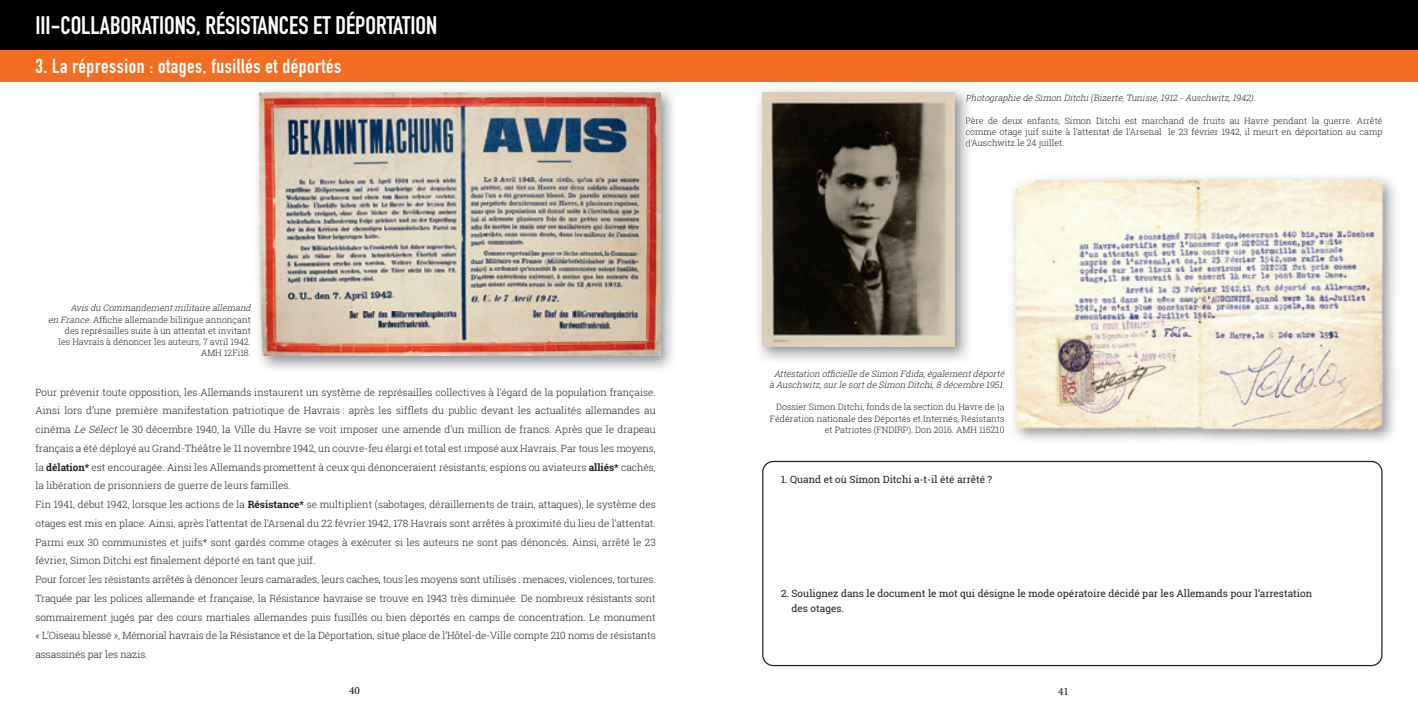
<style>
.page{position:relative;width:1418px;height:709px;background:#fff}
.page>*{position:absolute;margin:0;border:0;box-sizing:border-box;transform-origin:0 0}
.t1{font:700 25px "DIN Condensed";color:#fff}
.t2{font:700 20px "DIN Condensed";letter-spacing:.03em;color:#fff}
.t3{font:500 11.25px "Minion Pro";color:#231f20}
.t4{font:300 10px/18.8px "Roboto Slab";color:#231f20}
.t5{font:10px/15px "Roboto Slab";color:#231f20}
.t6{font:300 8.75px/11.2px "Roboto Slab";color:#231f20;text-align:right}
.t7{font:italic 300 8.75px/11.2px "Roboto Slab";color:#231f20;text-align:center}
.s1{font-style:italic}
.s2{font-weight:700}
</style>
<div class="page">
<div style="left:691px;top:39px;width:726px;height:43px;background:#f36e21"></div>
<div style="left:691px;top:0;width:726px;height:50px;background:#000"></div>
<div style="left:0;top:39px;width:726px;height:43px;background:#f36e21"></div>
<div style="left:0;top:0;width:726px;height:50px;background:#000"></div>
<svg style="left:762px;top:461px;width:620px;height:205px"></svg>
<img style="left:257px;top:89px;width:416px;height:281px">
<img style="left:260px;top:93px;width:400px;height:262px">
<img style="left:759px;top:89px;width:210px;height:271px">
<svg style="left:965px;top:94px;width:6px;height:9px"></svg>
<svg style="left:965px;top:117px;width:6px;height:31px"></svg>
<img style="left:762px;top:92px;width:192px;height:254px">
<img style="left:1037px;top:204px;width:358px;height:238px">
<img style="left:1012px;top:176px;width:383px;height:28px">
<img style="left:1012px;top:204px;width:25px;height:237px">
<svg style="left:997px;top:370px;width:8px;height:18px"></svg>
<svg style="left:997px;top:403px;width:7px;height:30px"></svg>
<h1 class="t1" style="left:35px;top:8px;width:403px">III-COLLABORATIONS, RÉSISTANCES ET DÉPORTATION</h1>
<h2 class="t2" style="left:35px;top:52px;width:307px">3. La répression : otages, fusillés et déportés</h2>
<p class="t6" style="left:48px;top:302px;width:207px"><span class="s1">Avisdu Commandementmilitaire allemand<br>en France.</span>Affiche allemande bilingue annonçant des représailles suite à un attentat et invitant<br>les Havrais à dénoncer les auteurs, 7 avril 1942.<br>AMH 12Fi18.</p>
<p class="t4" style="left:35px;top:382px;width:622px">Pour prévenir toute opposition, les Allemands instaurent un système de représailles collectives à l’égard de la population française.<br>Ainsi lors d’une première manifestation patriotique de Havrais : après les sifflets du public devant les actualités allemandes au cinéma <span class="s1">Le Sélect</span>le 30 décembre 1940, la Ville du Havre se voit imposer une amende d’un million de francs. Après que le drapeau français a été déployé au Grand-Théâtre le 11 novembre 1942, un couvre-feu élargi et total est imposé aux Havrais. Par tous les moyens, la <span class="s2">délation*</span> est encouragée. Ainsi les Allemands promettent à ceux qui dénonceraient résistants, espions ou aviateurs <span class="s2">alliés*</span> cachés, la libération de prisonniers de guerre de leurs familles.<br>Fin 1941, début 1942, lorsque les actions de la <span class="s2">Résistance*</span> se multiplient (sabotages, déraillements de train, attaques), le système des otages est mis en place. Ainsi, après l’attentat de l’Arsenal du 22 février 1942, 178 Havrais sont arrêtés à proximité du lieu de l’attentat.<br>Parmi eux 30 communistes et juifs* sont gardés comme otages à exécuter si les auteurs ne sont pas dénoncés. Ainsi, arrêté le 23 février, Simon Ditchi est finalement déporté en tant que juif.<br>Pour forcer les résistants arrêtés à dénoncer leurs camarades, leurs caches, tous les moyens sont utilisés : menaces, violences, tortures.<br>Traquée par les polices allemande et française, la Résistance havraise se trouve en 1943 très diminuée. De nombreux résistants sont sommairement jugés par des cours martiales allemandes puis fusillés ou bien déportés en camps de concentration. Le monument « L’Oiseau blessé », Mémorial havrais de la Résistance et de la Déportation, situé place de l’Hôtel-de-Ville compte 210 noms de résistants assassinés par les nazis.</p>
<p class="t7" style="left:965px;top:92px;width:294px">Photographie de Simon Ditchi(Bizerte,Tunisie,1912 -Auschwitz,1942).</p>
<p class="t6" style="left:965px;top:115px;width:418px;text-align:justify">Père de deux enfants, Simon Ditchi est marchand de fruits au Havre pendant la guerre. Arrêté comme otage juif suite à l’attentat de l’Arsenal le 23 février 1942, il meurt en déportation au camp d’Auschwitz le 24 juillet.</p>
<p class="t7" style="left:769px;top:367px;width:239px">Attestation officielle de Simon Fdida,égalementdéporté à Auschwitz,surle sortde Simon Ditchi,8 décembre 1951.</p>
<p class="t6" style="left:770px;top:401px;width:236px">Dossier Simon Ditchi, fonds de la section du Havre de la<br>Fédération nationale des Déportés et Internés, Résistants et Patriotes (FNDIRP). Don 2016. AMH 115Z10</p>
<p class="t5" style="left:781px;top:472px;width:213px">1. Quand et où Simon Ditchi a-t-il été arrêté ?</p>
<p class="t5" style="left:791px;top:586px;width:522px;text-indent:-10px">2. Soulignez dans le document le mot qui désigne le mode opératoire décidé par les Allemands pour l’arrestation des otages.</p>
<p class="t3" style="left:349px;top:683px;width:12px">40</p>
<p class="t3" style="left:1058px;top:684px;width:12px">41</p>
</div>
